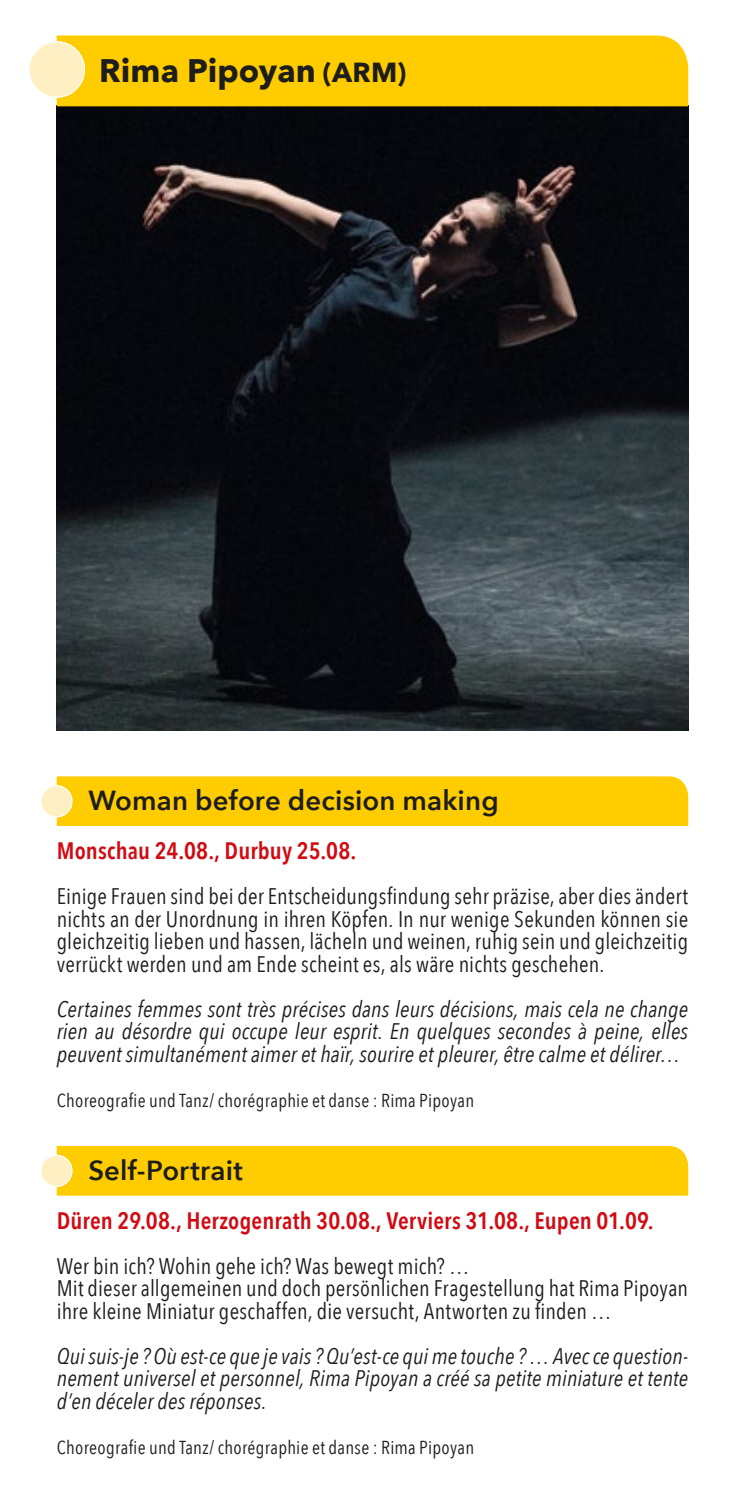
<style>
.page{position:relative;width:745px;height:1489px;background:#fff}
.page>*{position:absolute;margin:0;border:0;box-sizing:border-box;transform-origin:0 0}
.t1{font:700 32.5px "Avenir Next";color:#1d1d1b}
.t2{font:600 27.5px "Avenir Next";letter-spacing:.005em;color:#1d1d1b}
.t3{font:600 23.75px "Avenir Next Condensed";letter-spacing:.005em;color:#d20a11}
.t4{font:22.5px/22.5px "Avenir Next Condensed";letter-spacing:.01em;color:#1d1d1b;text-align:justify}
.t5{font:italic 22.5px/22.5px "Avenir Next Condensed";letter-spacing:.005em;color:#1d1d1b;text-align:justify}
.t6{font:18.75px "Avenir Next Condensed";letter-spacing:.015em;color:#1d1d1b}
.s1{font-size:27.5px}
</style>
<div class="page">
<img style="left:57px;top:106px;width:630px;height:624px">
<div style="left:57px;top:776px;width:630px;height:50px;background:#fc0"></div>
<div style="left:57px;top:1146px;width:630px;height:49px;background:#fc0"></div>
<div style="left:57px;top:35px;width:630px;height:71px;background:#fc0"></div>
<div style="left:41px;top:785px;width:31px;height:31px;background:#ffefc3;border-radius:50%"></div>
<div style="left:40px;top:785px;width:33px;height:32px;border:1px solid #fff;border-radius:50%"></div>
<div style="left:41px;top:1155px;width:31px;height:31px;background:#ffefc3;border-radius:50%"></div>
<div style="left:40px;top:1154px;width:33px;height:32px;border:1px solid #fff;border-radius:50%"></div>
<div style="left:29px;top:42px;width:55px;height:55px;background:#ffefc3;border-radius:50%"></div>
<div style="left:28px;top:41px;width:57px;height:57px;border:1px solid #fff;border-radius:50%"></div>
<h1 class="t1" style="left:99px;top:43px;width:308px">Rima Pipoyan <span class="s1">(ARM)</span></h1>
<p class="t2" style="left:88px;top:776px;width:411px">Woman before decision making</p>
<p class="t3" style="left:57px;top:830px;width:301px">Monschau 24.08., Durbuy 25.08.</p>
<p class="t4" style="left:57px;top:883px;width:632px">Einige Frauen sind bei der Entscheidungsfindung sehr präzise, aber dies ändert nichts an der Unordnung in ihren Köpfen. In nur wenige Sekunden können sie gleichzeitig lieben und hassen, lächeln und weinen, ruhig sein und gleichzeitig verrückt werden und am Ende scheint es, als wäre nichts geschehen.</p>
<p class="t5" style="left:57px;top:997px;width:632px">Certaines femmes sont très précises dans leurs décisions, mais cela ne change rien au désordre qui occupe leur esprit. En quelques secondes à peine, elles peuvent simultanément aimer et haïr, sourire et pleurer, être calme et délirer…</p>
<p class="t6" style="left:57px;top:1083px;width:418px">Choreografie und Tanz/ chorégraphie et danse : Rima Pipoyan</p>
<p class="t2" style="left:88px;top:1146px;width:156px">Self-Portrait</p>
<p class="t3" style="left:57px;top:1199px;width:598px">Düren 29.08., Herzogenrath 30.08., Verviers 31.08., Eupen 01.09.</p>
<p class="t4" style="left:57px;top:1253px;width:632px;text-align:left">Wer bin ich? Wohin gehe ich? Was bewegt mich? …<br>Mit dieser allgemeinen und doch persönlichen Fragestellung hat Rima Pipoyan ihre kleine Miniatur geschaffen, die versucht, Antworten zu finden …</p>
<p class="t5" style="left:57px;top:1344px;width:632px">Qui suis-je ? Où est-ce que je vais ? Qu’est-ce qui me touche ? … Avec ce question&shy;nement universel et personnel, Rima Pipoyan a créé sa petite miniature et tente d’en déceler des réponses.</p>
<p class="t6" style="left:57px;top:1430px;width:418px">Choreografie und Tanz/ chorégraphie et danse : Rima Pipoyan</p>
</div>
